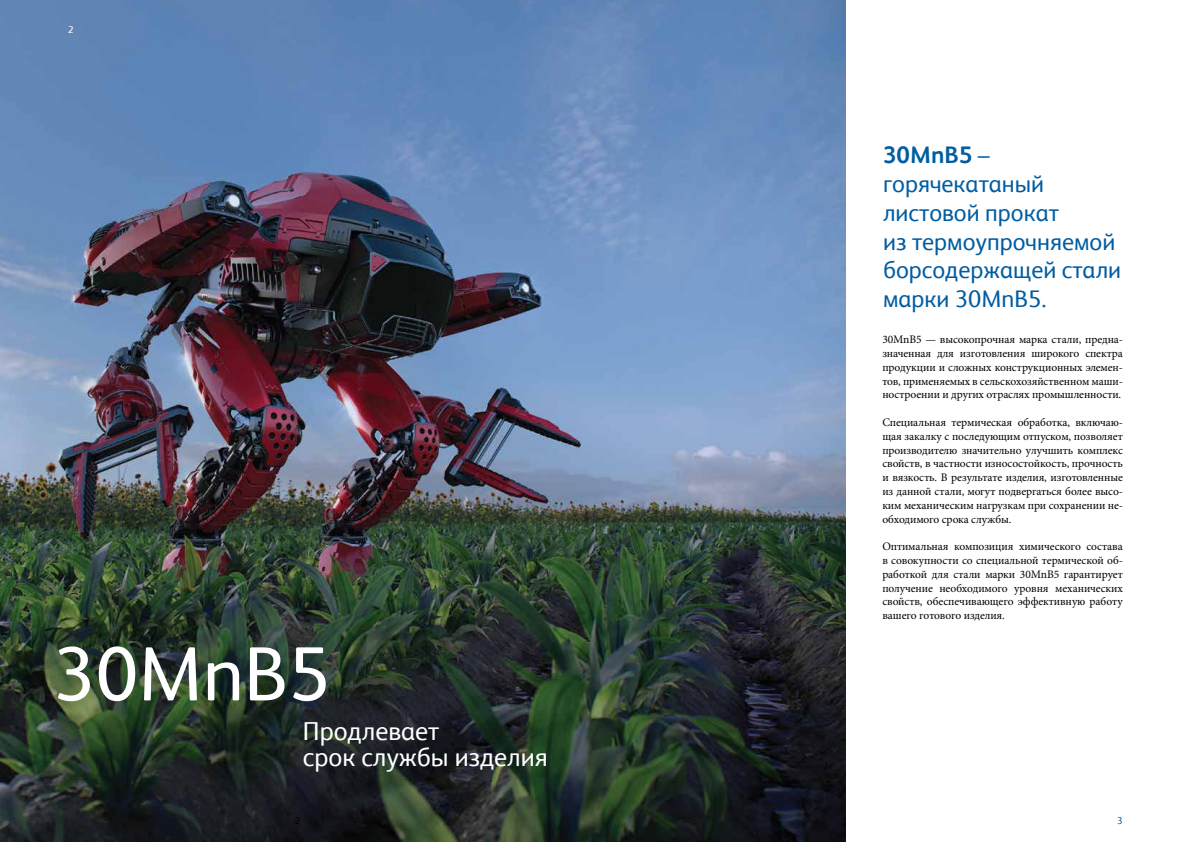
<style>
.page{position:relative;width:1191px;height:842px;background:#fff}
.page>*{position:absolute;margin:0;border:0;box-sizing:border-box;transform-origin:0 0}
.t1{font:77px "FS Severstal";color:#fff}
.t2{font:26px/26px "FS Severstal";color:#fff}
.t3{font:24px/28.8px "FS Severstal";color:#005da2}
.t4{font:11.5px/13.8px "Minion Pro";letter-spacing:-.01em;color:#000;text-align:justify}
.t5{font:10px "FS Severstal";color:#005da2}
.t6{font:10px "FS Severstal";color:#000}
.t7{font:10px "FS Severstal";color:#fff}
.s1{font-weight:700}
</style>
<div class="page">
<img style="left:0;top:0;width:846px;height:842px">
<p class="t7" style="left:68px;top:23px;width:7px">2</p>
<h1 class="t1" style="left:53px;top:619px;width:278px">30MnB5</h1>
<h2 class="t2" style="left:303px;top:716px;width:246px">Продлевает<br>срок службы изделия</h2>
<p class="t6" style="left:295px;top:814px;width:7px">2</p>
<h3 class="t3" style="left:883px;top:139px;width:239px"><span class="s1">30MnB5</span> – горячекатаный листовой прокат<br>из термоупрочняемой борсодержащей стали марки 30MnB5.</h3>
<p class="t4" style="left:882px;top:333px;width:242px">30MnB5 — высокопрочная марка стали, предна&shy;значенная для изготовления широкого спектра продукции и сложных конструкционных элемен&shy;тов, применяемых в сельскохозяйственном маши&shy;ностроении и других отраслях промышленности.</p>
<p class="t4" style="left:882px;top:415px;width:242px">Специальная термическая обработка, включаю&shy;щая закалку с последующим отпуском, позволяет производителю значительно улучшить комплекс свойств, в частности износостойкость, прочность и вязкость. В результате изделия, изготовленные из данной стали, могут подвергаться более высо&shy;ким механическим нагрузкам при сохранении не&shy;обходимого срока службы.</p>
<p class="t4" style="left:882px;top:540px;width:242px">Оптимальная композиция химического состава в совокупности со специальной термической об&shy;работкой для стали марки 30MnB5 гарантирует получение необходимого уровня механических свойств, обеспечивающего эффективную работу вашего готового изделия.</p>
<p class="t5" style="left:1117px;top:814px;width:7px">3</p>
</div>
